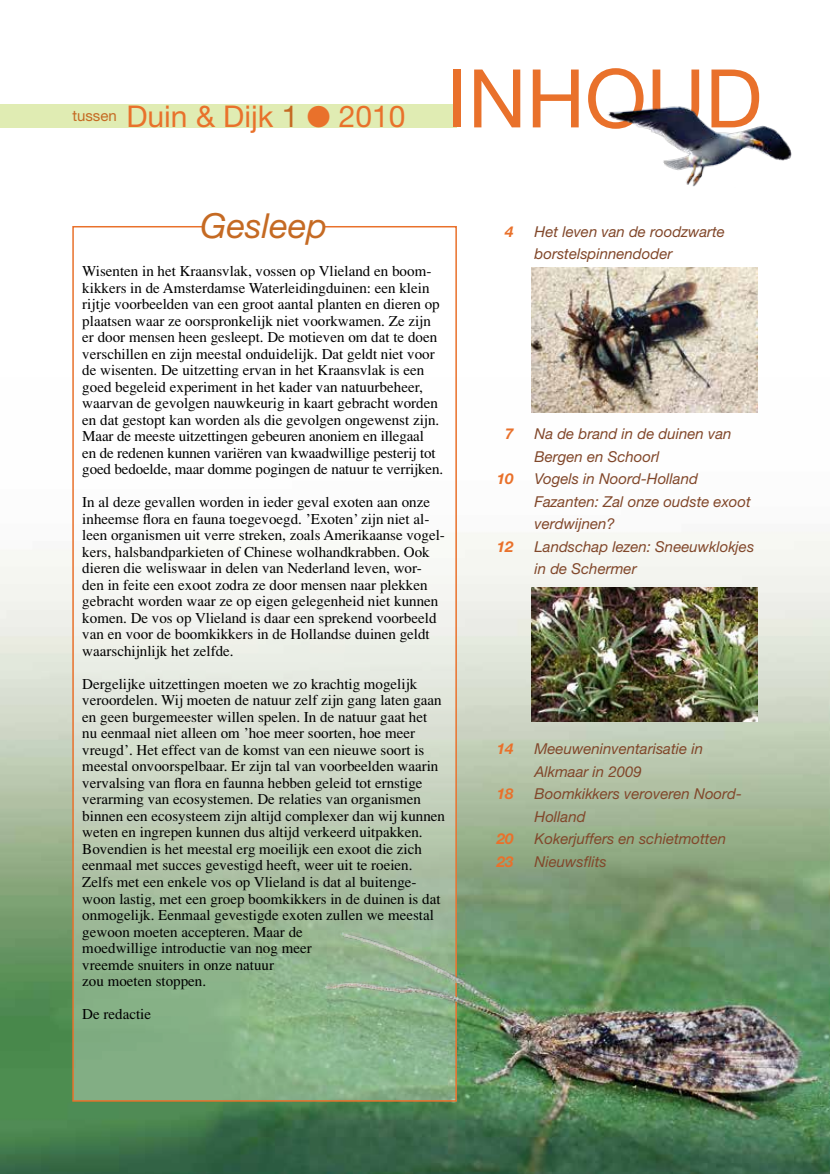
<style>
.page{position:relative;width:830px;height:1174px;background:#fff}
.page>*{position:absolute;margin:0;border:0;box-sizing:border-box;transform-origin:0 0}
.t1{font:81px "Helvetica Neue LT Std";color:#e9712b}
.t2{font:italic 34.5px "Helvetica Neue LT Std";color:#c56a23}
.t3{font:30px "Helvetica Neue LT Std";color:#e9712b}
.t4{font:15px/16.5px "Times";color:#000}
.t5{font:italic 15px/22.5px "Helvetica Neue LT Std";color:#81472a}
.t6{font:italic 700 15px "Helvetica Neue LT Std";color:#e9712b}
.s1{color:#c56a23}
</style>
<div class="page">
<div style="left:0;top:104px;width:456px;height:24px;background:#e0ecb3"></div>
<img style="left:0;top:377px;width:829px;height:797px">
<svg style="left:75px;top:377px;width:378px;height:721px"></svg>
<img style="left:531px;top:587px;width:226px;height:134px">
<img style="left:608px;top:106px;width:184px;height:81px">
<img style="left:72px;top:922px;width:391px;height:86px">
<img style="left:531px;top:268px;width:226px;height:144px">
<h3 class="t3" style="left:72px;top:99px;width:334px"><sup>tussen</sup> Duin &amp; Dijk <span class="s1">1</span> ● 2010</h3>
<h1 class="t1" style="left:446px;top:50px;width:317px">INHOUD</h1>
<h2 class="t2" style="left:200px;top:205px;width:128px">Gesleep</h2>
<p class="t4" style="left:82px;top:263px;width:362px">Wisenten in het Kraansvlak, vossen op Vlieland en boom&shy;kikkers in de Amsterdamse Waterleidingduinen: een klein rijtje voorbeelden van een groot aantal planten en dieren op plaatsen waar ze oorspronkelijk niet voorkwamen. Ze zijn er door mensen heen gesleept. De motieven om dat te doen verschillen en zijn meestal onduidelijk. Dat geldt niet voor de wisenten. De uitzetting ervan in het Kraansvlak is een goed begeleid experiment in het kader van natuurbeheer, waarvan de gevolgen nauwkeurig in kaart gebracht worden en dat gestopt kan worden als die gevolgen ongewenst zijn.<br>Maar de meeste uitzettingen gebeuren anoniem en illegaal<br>en de redenen kunnen variëren van kwaadwillige pesterij tot goed bedoelde, maar domme pogingen de natuur te verrijken.</p>
<p class="t4" style="left:82px;top:494px;width:364px">In al deze gevallen worden in ieder geval exoten aan onze inheemse flora en fauna toegevoegd. ’Exoten’ zijn niet al&shy;leen organismen uit verre streken, zoals Amerikaanse vogel&shy;kers, halsbandparkieten of Chinese wolhandkrabben. Ook dieren die weliswaar in delen van Nederland leven, wor&shy;den in feite een exoot zodra ze door mensen naar plekken gebracht worden waar ze op eigen gelegenheid niet kunnen komen. De vos op Vlieland is daar een sprekend voorbeeld van en voor de boomkikkers in de Hollandse duinen geldt waarschijnlijk het zelfde.</p>
<p class="t4" style="left:82px;top:675px;width:364px">Dergelijke uitzettingen moeten we zo krachtig mogelijk veroordelen. Wij moeten de natuur zelf zijn gang laten gaan en geen burgemeester willen spelen. In de natuur gaat het nu eenmaal niet alleen om ’hoe meer soorten, hoe meer vreugd’. Het effect van de komst van een nieuwe soort is meestal onvoorspelbaar. Er zijn tal van voorbeelden waarin vervalsing van flora en faunna hebben geleid tot ernstige verarming van ecosystemen. De relaties van organismen binnen een ecosysteem zijn altijd complexer dan wij kunnen weten en ingrepen kunnen dus altijd verkeerd uitpakken.<br>Bovendien is het meestal erg moeilijk een exoot die zich eenmaal met succes gevestigd heeft, weer uit te roeien.<br>Zelfs met een enkele vos op Vlieland is dat al buitenge&shy;woon lastig, met een groep boomkikkers in de duinen is dat onmogelijk. Eenmaal gevestigde exoten zullen we meestal gewoon moeten accepteren. Maar de<br>moedwillige introductie van nog meer<br>vreemde snuiters in onze natuur<br>zou moeten stoppen.</p>
<p class="t4" style="left:82px;top:1005px;width:70px">De redactie</p>
<p class="t6" style="left:505px;top:222px;width:10px">4</p>
<p class="t5" style="left:534px;top:220px;width:192px">Het leven van de roodzwarte borstelspinnendoder</p>
<p class="t6" style="left:505px;top:424px;width:10px">7</p>
<p class="t5" style="left:534px;top:422px;width:198px">Na de brand in de duinen van<br>Bergen en Schoorl</p>
<p class="t6" style="left:496px;top:469px;width:18px">10</p>
<p class="t5" style="left:534px;top:467px;width:218px">Vogels in Noord-Holland<br>Fazanten: Zal onze oudste exoot verdwijnen?</p>
<p class="t6" style="left:496px;top:537px;width:18px">12</p>
<p class="t5" style="left:534px;top:535px;width:221px">Landschap lezen: Sneeuwklokjes in de Schermer</p>
<p class="t6" style="left:496px;top:739px;width:18px">14</p>
<p class="t5" style="left:534px;top:737px;width:170px">Meeuweninventarisatie in<br>Alkmaar in 2009</p>
<p class="t6" style="left:496px;top:784px;width:18px">18</p>
<p class="t5" style="left:534px;top:782px;width:209px">Boomkikkers veroveren Noord-<br>Holland</p>
<p class="t6" style="left:496px;top:829px;width:18px">20</p>
<p class="t5" style="left:534px;top:827px;width:193px">Kokerjuffers en schietmotten</p>
<p class="t6" style="left:496px;top:852px;width:18px">23</p>
<p class="t5" style="left:534px;top:850px;width:74px">Nieuwsflits</p>
</div>
